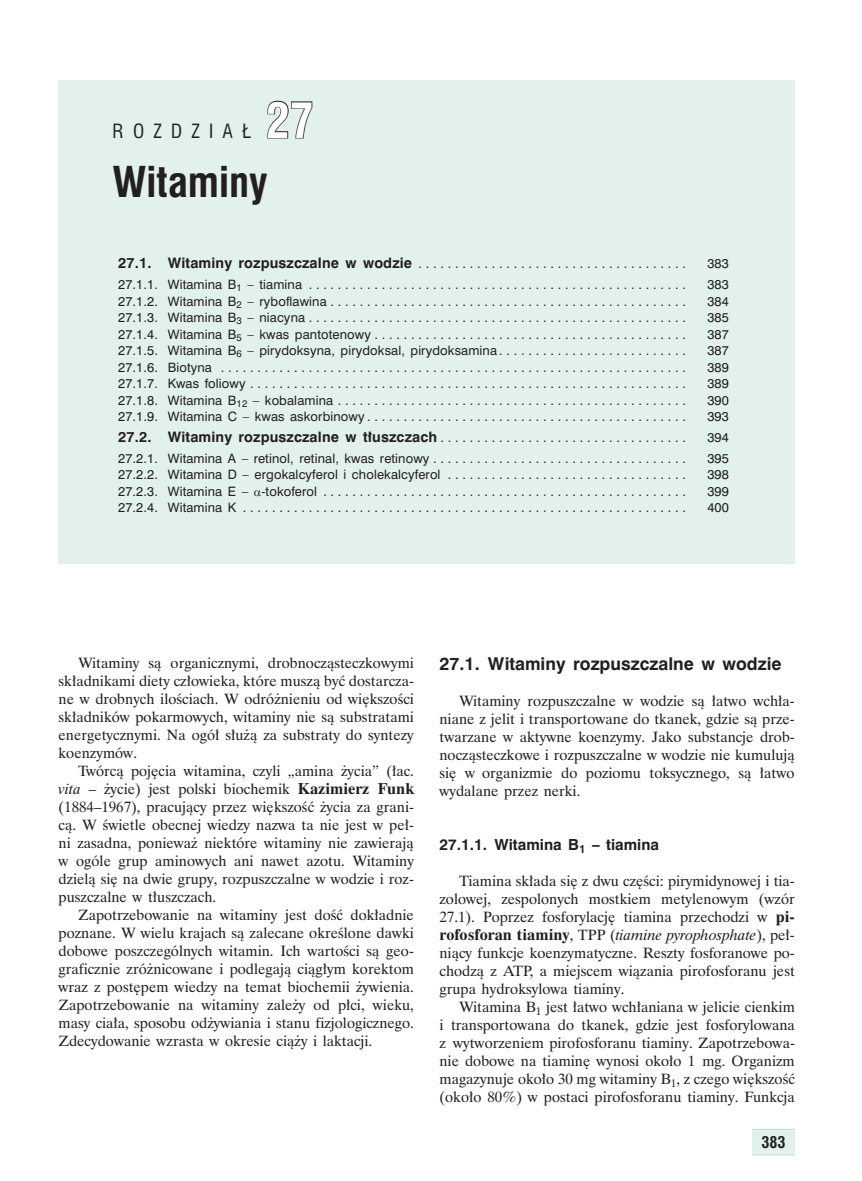
<style>
.page{position:relative;width:862px;height:1181px;background:#fff}
.page>*{position:absolute;margin:0;border:0;box-sizing:border-box;transform-origin:0 0}
.t1{font:700 45px "Swis 721 Cn PL";color:#fff}
.t2{font:700 39px "Swis 721 Cn PL";color:#231f20}
.t3{font:18px "Swis 721 Cn PL";letter-spacing:.51em;color:#262324}
.t4{font:700 16.5px "Swis 721 PL";color:#231f20}
.t5{font:700 15px "Swis 721 Cn PL";color:#231f20}
.t6{font:14.25px/18px "Dutch 801 Rm PL";color:#231f20;text-align:justify}
.t7{font:700 14.25px "Swis 721 PL";color:#231f20}
.t8{font:700 13.5px "Swis 721 PL";letter-spacing:.01em;color:#231f20}
.t9{font:12px "Swis 721 PL";letter-spacing:.01em;color:#231f20}
.s1{font-weight:700;font-size:13.5px}
.s2{font-weight:400;font-size:12px}
.s3{font-style:italic}
.s4{font-weight:700}
</style>
<div class="page">
<div style="left:748px;top:1128px;width:50px;height:26px;background:#e2f1ec"></div>
<div style="left:747px;top:1128px;width:51px;height:27px;border:1px solid #bedfd4"></div>
<div style="left:794px;top:1125px;width:30px;height:32px;background:#fff"></div>
<div style="left:722px;top:1124px;width:30px;height:34px;background:#fff"></div>
<div style="left:59px;top:80px;width:735px;height:483px;background:#e2f1ec"></div>
<svg style="left:267px;top:100px;width:46px;height:39px"></svg>
<p class="t3" style="left:113px;top:119px;width:140px">ROZDZIAŁ</p>
<h1 class="t1" style="left:266px;top:92px;width:49px">27</h1>
<h2 class="t2" style="left:113px;top:157px;width:156px">Witaminy</h2>
<p class="t9" style="left:118px;top:256px;width:569px"><span class="s1">27.1. Witaminy rozpuszczalne w wodzie</span> . . . . . . . . . . . . . . . . . . . . . . . . . . . . . . . . . . . . .</p>
<p class="t9" style="left:707px;top:256px;width:23px">383</p>
<p class="t9" style="left:118px;top:276px;width:569px">27.1.1. Witamina B<sub>1</sub> – tiamina . . . . . . . . . . . . . . . . . . . . . . . . . . . . . . . . . . . . . . . . . . . . . . . . . . . .</p>
<p class="t9" style="left:707px;top:276px;width:23px">383</p>
<p class="t9" style="left:118px;top:293px;width:569px">27.1.2. Witamina B<sub>2</sub> – ryboflawina . . . . . . . . . . . . . . . . . . . . . . . . . . . . . . . . . . . . . . . . . . . . . . . . .</p>
<p class="t9" style="left:707px;top:293px;width:23px">384</p>
<p class="t9" style="left:118px;top:309px;width:569px">27.1.3. Witamina B<sub>3</sub> – niacyna . . . . . . . . . . . . . . . . . . . . . . . . . . . . . . . . . . . . . . . . . . . . . . . . . . . .</p>
<p class="t9" style="left:707px;top:309px;width:23px">385</p>
<p class="t9" style="left:118px;top:326px;width:569px">27.1.4. Witamina B<sub>5</sub> – kwas pantotenowy . . . . . . . . . . . . . . . . . . . . . . . . . . . . . . . . . . . . . . . . . . .</p>
<p class="t9" style="left:707px;top:326px;width:23px">387</p>
<p class="t9" style="left:118px;top:342px;width:569px">27.1.5. Witamina B<sub>6</sub> – pirydoksyna, pirydoksal, pirydoksamina . . . . . . . . . . . . . . . . . . . . . . . . . .</p>
<p class="t9" style="left:707px;top:342px;width:23px">387</p>
<p class="t9" style="left:118px;top:359px;width:569px">27.1.6. Biotyna . . . . . . . . . . . . . . . . . . . . . . . . . . . . . . . . . . . . . . . . . . . . . . . . . . . . . . . . . . . . . . . .</p>
<p class="t9" style="left:707px;top:359px;width:23px">389</p>
<p class="t9" style="left:118px;top:375px;width:569px">27.1.7. Kwas foliowy . . . . . . . . . . . . . . . . . . . . . . . . . . . . . . . . . . . . . . . . . . . . . . . . . . . . . . . . . . . .</p>
<p class="t9" style="left:707px;top:375px;width:23px">389</p>
<p class="t9" style="left:118px;top:392px;width:569px">27.1.8. Witamina B<sub>12</sub> – kobalamina . . . . . . . . . . . . . . . . . . . . . . . . . . . . . . . . . . . . . . . . . . . . . . . .</p>
<p class="t9" style="left:707px;top:392px;width:23px">390</p>
<p class="t9" style="left:118px;top:408px;width:569px">27.1.9. Witamina C – kwas askorbinowy . . . . . . . . . . . . . . . . . . . . . . . . . . . . . . . . . . . . . . . . . . . .</p>
<p class="t9" style="left:707px;top:408px;width:23px">393</p>
<p class="t8" style="left:118px;top:428px;width:569px">27.2. Witaminy rozpuszczalne w tłuszczach <span class="s2">. . . . . . . . . . . . . . . . . . . . . . . . . . . . . . . . . .</span></p>
<p class="t9" style="left:707px;top:429px;width:23px">394</p>
<p class="t9" style="left:118px;top:450px;width:569px">27.2.1. Witamina A – retinol, retinal, kwas retinowy . . . . . . . . . . . . . . . . . . . . . . . . . . . . . . . . . . .</p>
<p class="t9" style="left:707px;top:450px;width:23px">395</p>
<p class="t9" style="left:118px;top:466px;width:569px">27.2.2. Witamina D – ergokalcyferol i cholekalcyferol . . . . . . . . . . . . . . . . . . . . . . . . . . . . . . . . .</p>
<p class="t9" style="left:707px;top:466px;width:23px">398</p>
<p class="t9" style="left:118px;top:483px;width:569px">27.2.3. Witamina E – -tokoferol . . . . . . . . . . . . . . . . . . . . . . . . . . . . . . . . . . . . . . . . . . . . . . . . . .</p>
<p class="t9" style="left:707px;top:483px;width:23px">399</p>
<p class="t9" style="left:118px;top:499px;width:569px">27.2.4. Witamina K . . . . . . . . . . . . . . . . . . . . . . . . . . . . . . . . . . . . . . . . . . . . . . . . . . . . . . . . . . . . .</p>
<p class="t9" style="left:707px;top:499px;width:23px">400</p>
<p class="t6" style="left:59px;top:653px;width:357px;text-indent:19px">Witaminy są organicznymi, drobnocząsteczkowymi składnikami diety człowieka, które muszą być dostarcza&shy;ne w drobnych ilościach. W odróżnieniu od większości składników pokarmowych, witaminy nie są substratami energetycznymi. Na ogół służą za substraty do syntezy koenzymów.</p>
<p class="t6" style="left:59px;top:761px;width:357px;text-indent:20px">Twórcą pojęcia witamina, czyli „amina życia” (łac. <span class="s3">vita</span> – życie) jest polski biochemik <span class="s4">Kazimierz Funk </span>(1884–1967), pracujący przez większość życia za grani&shy;cą. W świetle obecnej wiedzy nazwa ta nie jest w peł&shy;ni zasadna, ponieważ niektóre witaminy nie zawierają w ogóle grup aminowych ani nawet azotu. Witaminy dzielą się na dwie grupy, rozpuszczalne w wodzie i roz&shy;puszczalne w tłuszczach.</p>
<p class="t6" style="left:59px;top:905px;width:357px;text-indent:19px">Zapotrzebowanie na witaminy jest dość dokładnie poznane. W wielu krajach są zalecane określone dawki dobowe poszczególnych witamin. Ich wartości są geo&shy;graficznie zróżnicowane i podlegają ciągłym korektom wraz z postępem wiedzy na temat biochemii żywienia.<br>Zapotrzebowanie na witaminy zależy od płci, wieku, masy ciała, sposobu odżywiania i stanu fizjologicznego.<br>Zdecydowanie wzrasta w okresie ciąży i laktacji.</p>
<p class="t4" style="left:439px;top:652px;width:343px">27.1. Witaminy rozpuszczalne w wodzie</p>
<p class="t6" style="left:439px;top:691px;width:357px;text-indent:19px">Witaminy rozpuszczalne w wodzie są łatwo wchła&shy;niane z jelit i transportowane do tkanek, gdzie są prze&shy;twarzane w aktywne koenzymy. Jako substancje drob&shy;nocząsteczkowe i rozpuszczalne w wodzie nie kumulują się w organizmie do poziomu toksycznego, są łatwo wydalane przez nerki.</p>
<p class="t7" style="left:439px;top:834px;width:221px">27.1.1. Witamina B<sub>1</sub> – tiamina</p>
<p class="t6" style="left:439px;top:871px;width:357px;text-indent:20px">Tiamina składa się z dwu części: pirymidynowej i tia&shy;zolowej, zespolonych mostkiem metylenowym (wzór 27.1). Poprzez fosforylację tiamina przechodzi w <span class="s4">pi&shy;rofosforan tiaminy</span>, TPP (<span class="s3">tiamine pyrophosphate</span>), peł&shy;niący funkcje koenzymatyczne. Reszty fosforanowe po&shy;chodzą z ATP, a miejscem wiązania pirofosforanu jest grupa hydroksylowa tiaminy.</p>
<p class="t6" style="left:439px;top:997px;width:357px;text-indent:19px">Witamina B<sub>1</sub> jest łatwo wchłaniana w jelicie cienkim i transportowana do tkanek, gdzie jest fosforylowana z wytworzeniem pirofosforanu tiaminy. Zapotrzebowa&shy;nie dobowe na tiaminę wynosi około 1 mg. Organizm magazynuje około 30 mg witaminy B<sub>1</sub>, z czego większość (około 80%) w postaci pirofosforanu tiaminy. Funkcja</p>
<p class="t5" style="left:761px;top:1132px;width:26px">383</p>
</div>
